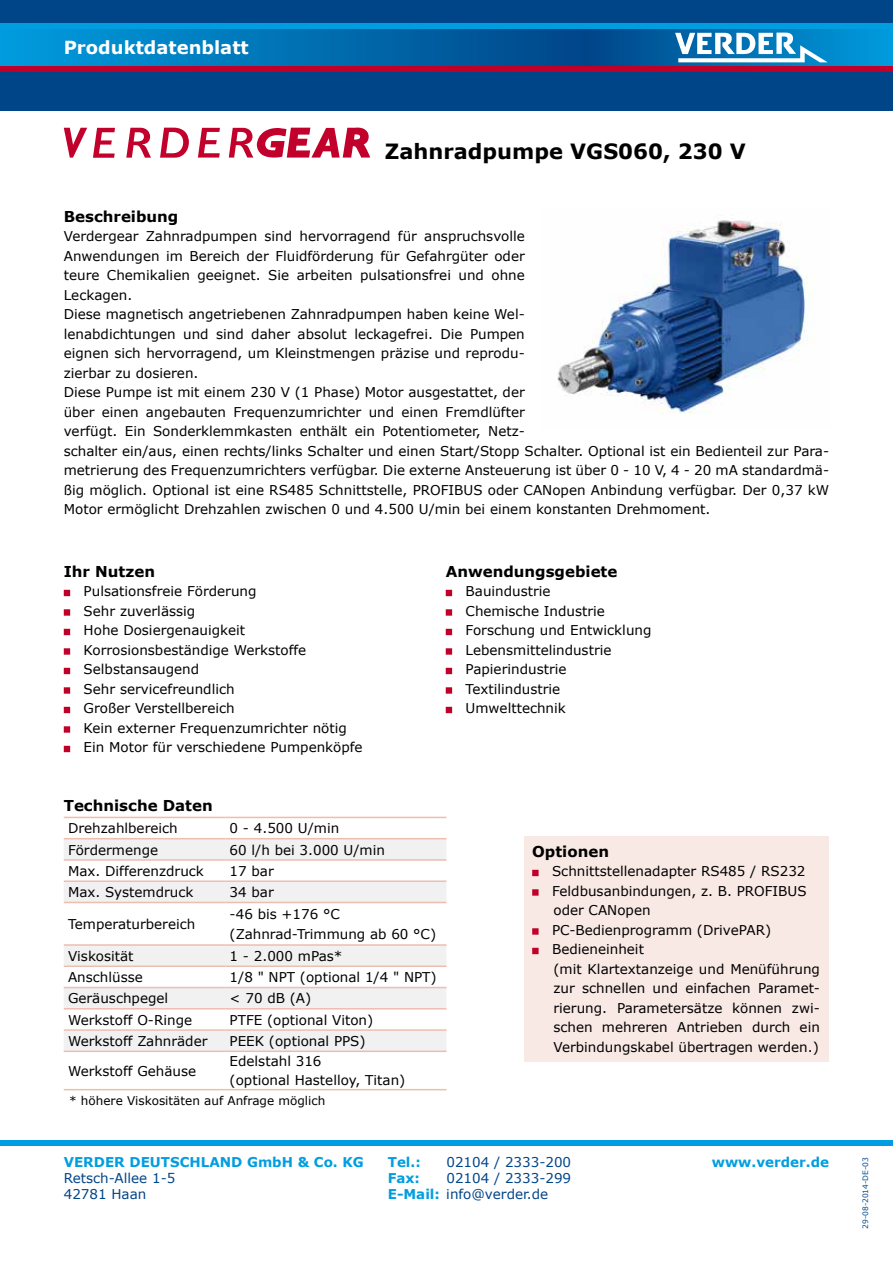
<style>
.page{position:relative;width:893px;height:1263px;background:#fff}
.page>*{position:absolute;margin:0;border:0;box-sizing:border-box;transform-origin:0 0}
.t1{font:700 21px "Verdana";color:#000}
.t2{font:700 18px "Verdana";color:#fff}
.t3{font:700 15px "Verdana";color:#000}
.t4{font:13.5px/19.5px "Verdana";color:#000}
.t5{font:13.5px "Verdana";color:#004588}
.t6{font:700 13.5px "Verdana";color:#009ee0}
.t7{font:12px "Verdana";color:#000}
.t8{font:7.5px "Verdana";color:#004b93}
.s1{font-weight:700;color:#009ee0}
</style>
<div class="page">
<svg style="left:64px;top:590px;width:6px;height:6px"></svg>
<svg style="left:64px;top:609px;width:6px;height:7px"></svg>
<svg style="left:64px;top:629px;width:6px;height:6px"></svg>
<svg style="left:64px;top:648px;width:6px;height:7px"></svg>
<svg style="left:64px;top:668px;width:6px;height:6px"></svg>
<svg style="left:64px;top:687px;width:6px;height:7px"></svg>
<svg style="left:64px;top:707px;width:6px;height:6px"></svg>
<svg style="left:64px;top:726px;width:6px;height:7px"></svg>
<svg style="left:64px;top:746px;width:6px;height:6px"></svg>
<svg style="left:446px;top:590px;width:6px;height:6px"></svg>
<svg style="left:446px;top:609px;width:6px;height:7px"></svg>
<svg style="left:446px;top:629px;width:6px;height:6px"></svg>
<svg style="left:446px;top:648px;width:6px;height:7px"></svg>
<svg style="left:446px;top:668px;width:6px;height:6px"></svg>
<svg style="left:446px;top:687px;width:6px;height:7px"></svg>
<svg style="left:446px;top:707px;width:6px;height:6px"></svg>
<svg style="left:64px;top:839px;width:382px;height:211px;fill:#f4f1f2"></svg>
<hr style="left:64px;top:817px;width:161px;height:1px;background:#edbdb1">
<hr style="left:225px;top:817px;width:221px;height:1px;background:#edbdb1">
<hr style="left:64px;top:838px;width:161px;height:1px;background:#edbdb1">
<hr style="left:225px;top:838px;width:221px;height:1px;background:#edbdb1">
<hr style="left:64px;top:859px;width:161px;height:2px;background:#edbdb1">
<hr style="left:225px;top:859px;width:221px;height:2px;background:#edbdb1">
<hr style="left:64px;top:880px;width:161px;height:2px;background:#edbdb1">
<hr style="left:225px;top:880px;width:221px;height:2px;background:#edbdb1">
<hr style="left:64px;top:902px;width:161px;height:1px;background:#edbdb1">
<hr style="left:225px;top:902px;width:221px;height:1px;background:#edbdb1">
<hr style="left:64px;top:944px;width:161px;height:2px;background:#edbdb1">
<hr style="left:225px;top:944px;width:221px;height:2px;background:#edbdb1">
<hr style="left:64px;top:965px;width:161px;height:2px;background:#edbdb1">
<hr style="left:225px;top:965px;width:221px;height:2px;background:#edbdb1">
<hr style="left:64px;top:987px;width:161px;height:1px;background:#edbdb1">
<hr style="left:225px;top:987px;width:221px;height:1px;background:#edbdb1">
<hr style="left:64px;top:1008px;width:161px;height:1px;background:#edbdb1">
<hr style="left:225px;top:1008px;width:221px;height:1px;background:#edbdb1">
<hr style="left:64px;top:1029px;width:161px;height:2px;background:#edbdb1">
<hr style="left:225px;top:1029px;width:221px;height:2px;background:#edbdb1">
<hr style="left:64px;top:1050px;width:161px;height:2px;background:#edbdb1">
<hr style="left:225px;top:1050px;width:221px;height:2px;background:#edbdb1">
<hr style="left:64px;top:1089px;width:161px;height:1px;background:#edbdb1">
<hr style="left:225px;top:1089px;width:221px;height:1px;background:#edbdb1">
<svg style="left:93px;top:128px;width:22px;height:30px"></svg>
<svg style="left:160px;top:128px;width:29px;height:30px"></svg>
<svg style="left:198px;top:128px;width:22px;height:30px"></svg>
<svg style="left:64px;top:128px;width:23px;height:30px"></svg>
<svg style="left:126px;top:128px;width:25px;height:30px"></svg>
<svg style="left:229px;top:128px;width:141px;height:30px"></svg>
<div style="left:524px;top:837px;width:304px;height:225px;background:#f9e9e4"></div>
<svg style="left:532px;top:870px;width:7px;height:6px"></svg>
<svg style="left:532px;top:889px;width:7px;height:7px"></svg>
<svg style="left:532px;top:928px;width:7px;height:7px"></svg>
<svg style="left:532px;top:948px;width:7px;height:6px"></svg>
<div style="left:0;top:0;width:893px;height:111px;background:#004588"></div>
<svg style="left:0;top:28px;width:893px;height:39px"></svg>
<div style="left:0;top:23px;width:893px;height:5px;background:#009ee0"></div>
<div style="left:0;top:67px;width:893px;height:5px;background:#c1002a"></div>
<svg style="left:675px;top:33px;width:153px;height:29px"></svg>
<div style="left:0;top:1140px;width:893px;height:5px;background:#009ee0"></div>
<img style="left:557px;top:220px;width:251px;height:194px">
<h2 class="t2" style="left:64px;top:35px;width:186px">Produktdatenblatt</h2>
<h1 class="t1" style="left:385px;top:136px;width:362px">Zahnradpumpe VGS060, 230 V</h1>
<p class="t3" style="left:64px;top:206px;width:116px">Beschreibung</p>
<p class="t4" style="left:64px;top:226px;width:767px">Verdergear Zahnradpumpen sind hervorragend für anspruchsvolle<br>Anwendungen im Bereich der Fluidförderung für Gefahrgüter oder<br>teure Chemikalien geeignet. Sie arbeiten pulsationsfrei und ohne<br>Leckagen.<br>Diese magnetisch angetriebenen Zahnradpumpen haben keine Wel-<br>lenabdichtungen und sind daher absolut leckagefrei. Die Pumpen<br>eignen sich hervorragend, um Kleinstmengen präzise und reprodu-<br>zierbar zu dosieren.<br>Diese Pumpe ist mit einem 230 V (1 Phase) Motor ausgestattet, der<br>über einen angebauten Frequenzumrichter und einen Fremdlüfter<br>verfügt. Ein Sonderklemmkasten enthält ein Potentiometer, Netz-<br>schalter ein/aus, einen rechts/links Schalter und einen Start/Stopp Schalter. Optional ist ein Bedienteil zur Para&shy;metrierung des Frequenzumrichters verfügbar. Die externe Ansteuerung ist über 0 - 10 V, 4 - 20 mA standardmä&shy;ßig möglich. Optional ist eine RS485 Schnittstelle, PROFIBUS oder CANopen Anbindung verfügbar. Der 0,37 kW Motor ermöglicht Drehzahlen zwischen 0 und 4.500 U/min bei einem konstanten Drehmoment.</p>
<p class="t3" style="left:64px;top:561px;width:93px">Ihr Nutzen</p>
<p class="t4" style="left:84px;top:581px;width:280px">Pulsationsfreie Förderung<br>Sehr zuverlässig<br>Hohe Dosiergenauigkeit<br>Korrosionsbeständige Werkstoffe<br>Selbstansaugend<br>Sehr servicefreundlich<br>Großer Verstellbereich<br>Kein externer Frequenzumrichter nötig<br>Ein Motor für verschiedene Pumpenköpfe</p>
<p class="t3" style="left:446px;top:561px;width:173px">Anwendungsgebiete</p>
<p class="t4" style="left:466px;top:581px;width:187px">Bauindustrie<br>Chemische Industrie<br>Forschung und Entwicklung<br>Lebensmittelindustrie<br>Papierindustrie<br>Textilindustrie<br>Umwelttechnik</p>
<p class="t3" style="left:64px;top:795px;width:150px">Technische Daten</p>
<p class="t4" style="left:68px;top:818px;width:111px">Drehzahlbereich</p>
<p class="t4" style="left:230px;top:818px;width:111px">0 - 4.500 U/min</p>
<p class="t4" style="left:68px;top:840px;width:92px">Fördermenge</p>
<p class="t4" style="left:230px;top:840px;width:157px">60 l/h bei 3.000 U/min</p>
<p class="t4" style="left:68px;top:861px;width:137px">Max. Differenzdruck</p>
<p class="t4" style="left:230px;top:861px;width:46px">17 bar</p>
<p class="t4" style="left:68px;top:882px;width:127px">Max. Systemdruck</p>
<p class="t4" style="left:230px;top:882px;width:46px">34 bar</p>
<p class="t4" style="left:68px;top:914px;width:129px">Temperaturbereich</p>
<p class="t4" style="left:230px;top:904px;width:208px">-46 bis +176 °C (Zahnrad-Trimmung ab 60 °C)</p>
<p class="t4" style="left:68px;top:946px;width:67px">Viskosität</p>
<p class="t4" style="left:230px;top:946px;width:114px">1 - 2.000 mPas*</p>
<p class="t4" style="left:68px;top:967px;width:76px">Anschlüsse</p>
<p class="t4" style="left:230px;top:967px;width:209px">1/8 " NPT (optional 1/4 " NPT)</p>
<p class="t4" style="left:68px;top:988px;width:102px">Geräuschpegel</p>
<p class="t4" style="left:230px;top:988px;width:83px">&lt; 70 dB (A)</p>
<p class="t4" style="left:68px;top:1010px;width:126px">Werkstoff O-Ringe</p>
<p class="t4" style="left:230px;top:1010px;width:145px">PTFE (optional Viton)</p>
<p class="t4" style="left:68px;top:1031px;width:141px">Werkstoff Zahnräder</p>
<p class="t4" style="left:230px;top:1031px;width:138px">PEEK (optional PPS)</p>
<p class="t4" style="left:68px;top:1061px;width:130px">Werkstoff Gehäuse</p>
<p class="t4" style="left:230px;top:1051px;width:177px">Edelstahl 316<br>(optional Hastelloy, Titan)</p>
<p class="t7" style="left:69px;top:1093px;width:258px">* höhere Viskositäten auf Anfrage möglich</p>
<p class="t3" style="left:532px;top:840px;width:78px">Optionen</p>
<p class="t4" style="left:552px;top:861px;width:269px">Schnittstellenadapter RS485 / RS232<br>Feldbusanbindungen, z. B. PROFIBUS oder CANopen<br>PC-Bedienprogramm (DrivePAR)<br>Bedieneinheit<br>(mit Klartextanzeige und Menüführung zur schnellen und einfachen Paramet&shy;rierung. Parametersätze können zwi&shy;schen mehreren Antrieben durch ein<br>Verbindungskabel übertragen werden.)</p>
<p class="t6" style="left:64px;top:1152px;width:302px">VERDER DEUTSCHLAND GmbH &amp; Co. KG</p>
<p class="t6" style="left:388px;top:1152px;width:35px">Tel.:</p>
<p class="t5" style="left:446px;top:1153px;width:126px">02104 / 2333-200</p>
<p class="t6" style="left:712px;top:1152px;width:119px">www.verder.de</p>
<p class="t5" style="left:64px;top:1169px;width:113px">Retsch-Allee 1-5</p>
<p class="t6" style="left:388px;top:1169px;width:34px">Fax:</p>
<p class="t5" style="left:446px;top:1169px;width:126px">02104 / 2333-299</p>
<p class="t5" style="left:64px;top:1185px;width:84px">42781 Haan</p>
<p class="t5" style="left:388px;top:1185px;width:162px"><span class="s1">E-Mail:</span> info@verder.de</p>
<p class="t8" style="left:860px;top:1229px;width:73px;rotate:-90deg">29-08-2014-DE-03</p>
</div>
